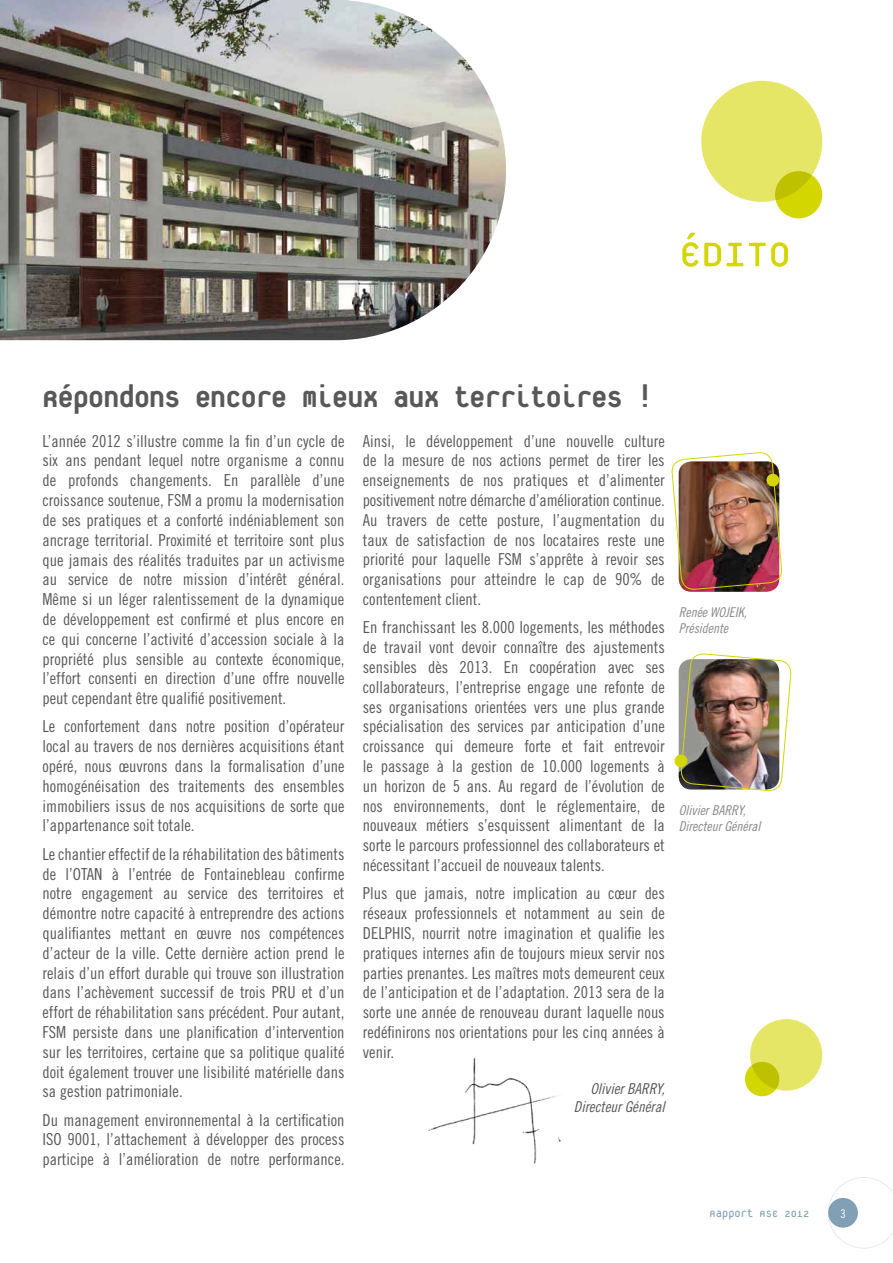
<style>
.page{position:relative;width:893px;height:1263px;background:#fff}
.page>*{position:absolute;margin:0;border:0;box-sizing:border-box;transform-origin:0 0}
.t1{font:51px "Platelet";letter-spacing:-.025em;color:#d4d600}
.t2{font:800 34.5px "Platelet";letter-spacing:-.02em;color:#58585a}
.t3{font:16.5px/19.8px "Trade Gothic Cond Eighteen";color:#58585a;text-align:justify}
.t4{font:15px/18px "Trade Gothic Cond Eighteen Obl";color:#58585a;text-align:right}
.t5{font:13.5px/16.2px "Trade Gothic Cond Eighteen Obl";color:#87888a}
.t6{font:13.5px "Platelet";color:#81a0b5}
.t7{font:12px "Trade Gothic Cond Eighteen";color:#fff}
</style>
<div class="page">
<svg style="left:828px;top:1177px;width:65px;height:71px"></svg>
<div style="left:828px;top:1198px;width:30px;height:30px;background:#81a0b5;border-radius:50%"></div>
<img style="left:0;top:0;width:506px;height:340px">
<img style="left:671px;top:452px;width:112px;height:140px">
<img style="left:680px;top:653px;width:112px;height:138px">
<div style="left:701px;top:81px;width:121px;height:121px;background:#e5e666;border-radius:50%"></div>
<div style="left:750px;top:1019px;width:72px;height:72px;background:#e5e666;border-radius:50%"></div>
<svg style="left:775px;top:171px;width:47px;height:47px;background:#ccce01"></svg>
<div style="left:766px;top:474px;width:13px;height:12px;background:#d4d600;border-radius:50%"></div>
<div style="left:675px;top:754px;width:12px;height:13px;background:#d4d600;border-radius:50%"></div>
<svg style="left:745px;top:1062px;width:34px;height:34px"></svg>
<img style="left:428px;top:1058px;width:133px;height:106px">
<h1 class="t1" style="left:679px;top:231px;width:114px">ÉDITO</h1>
<h2 class="t2" style="left:43px;top:383px;width:612px">Répondons encore mieux aux territoires !</h2>
<p class="t3" style="left:43px;top:431px;width:303px">L’année 2012 s’illustre comme la fin d’un cycle de six ans pendant lequel notre organisme a connu de profonds changements. En parallèle d’une croissance soutenue, FSM a promu la modernisation de ses pratiques et a conforté indéniablement son ancrage territorial. Proximité et territoire sont plus que jamais des réalités traduites par un activisme au service de notre mission d’intérêt général.<br>Même si un léger ralentissement de la dynamique de développement est confirmé et plus encore en ce qui concerne l’activité d’accession sociale à la propriété plus sensible au contexte économique, l’effort consenti en direction d’une offre nouvelle peut cependant être qualifié positivement.</p>
<p class="t3" style="left:43px;top:716px;width:303px">Le confortement dans notre position d’opérateur local au travers de nos dernières acquisitions étant opéré, nous œuvrons dans la formalisation d’une homogénéisation des traitements des ensembles immobiliers issus de nos acquisitions de sorte que l’appartenance soit totale.</p>
<p class="t3" style="left:43px;top:844px;width:303px">Le chantier effectif de la réhabilitation des bâtiments de l’OTAN à l’entrée de Fontainebleau confirme notre engagement au service des territoires et démontre notre capacité à entreprendre des actions qualifiantes mettant en œuvre nos compétences d’acteur de la ville. Cette dernière action prend le relais d’un effort durable qui trouve son illustration dans l’achèvement successif de trois PRU et d’un effort de réhabilitation sans précédent. Pour autant, FSM persiste dans une planification d’intervention sur les territoires, certaine que sa politique qualité doit également trouver une lisibilité matérielle dans sa gestion patrimoniale.</p>
<p class="t3" style="left:43px;top:1110px;width:303px">Du management environnemental à la certification ISO 9001, l’attachement à développer des process participe à l’amélioration de notre performance.</p>
<p class="t3" style="left:363px;top:431px;width:303px">Ainsi, le développement d’une nouvelle culture de la mesure de nos actions permet de tirer les enseignements de nos pratiques et d’alimenter positivement notre démarche d’amélioration continue.<br>Au travers de cette posture, l’augmentation du taux de satisfaction de nos locataires reste une priorité pour laquelle FSM s’apprête à revoir ses organisations pour atteindre le cap de 90% de contentement client.</p>
<p class="t3" style="left:363px;top:617px;width:303px">En franchissant les 8.000 logements, les méthodes de travail vont devoir connaître des ajustements sensibles dès 2013. En coopération avec ses collaborateurs, l’entreprise engage une refonte de ses organisations orientées vers une plus grande spécialisation des services par anticipation d’une croissance qui demeure forte et fait entrevoir le passage à la gestion de 10.000 logements à un horizon de 5 ans. Au regard de l’évolution de nos environnements, dont le réglementaire, de nouveaux métiers s’esquissent alimentant de la sorte le parcours professionnel des collaborateurs et nécessitant l’accueil de nouveaux talents.</p>
<p class="t3" style="left:363px;top:883px;width:303px">Plus que jamais, notre implication au cœur des réseaux professionnels et notamment au sein de DELPHIS, nourrit notre imagination et qualifie les pratiques internes afin de toujours mieux servir nos parties prenantes. Les maîtres mots demeurent ceux de l’anticipation et de l’adaptation. 2013 sera de la sorte une année de renouveau durant laquelle nous redéfinirons nos orientations pour les cinq années à venir.</p>
<p class="t4" style="left:574px;top:1079px;width:92px">Olivier BARRY,<br>Directeur Général</p>
<p class="t5" style="left:679px;top:604px;width:70px">Renée WOJEIK,<br>Présidente</p>
<p class="t5" style="left:679px;top:802px;width:83px">Olivier BARRY,<br>Directeur Général</p>
<p class="t6" style="left:710px;top:1208px;width:101px">Rapport RSE 2012</p>
<p class="t7" style="left:840px;top:1206px;width:7px">3</p>
</div>
